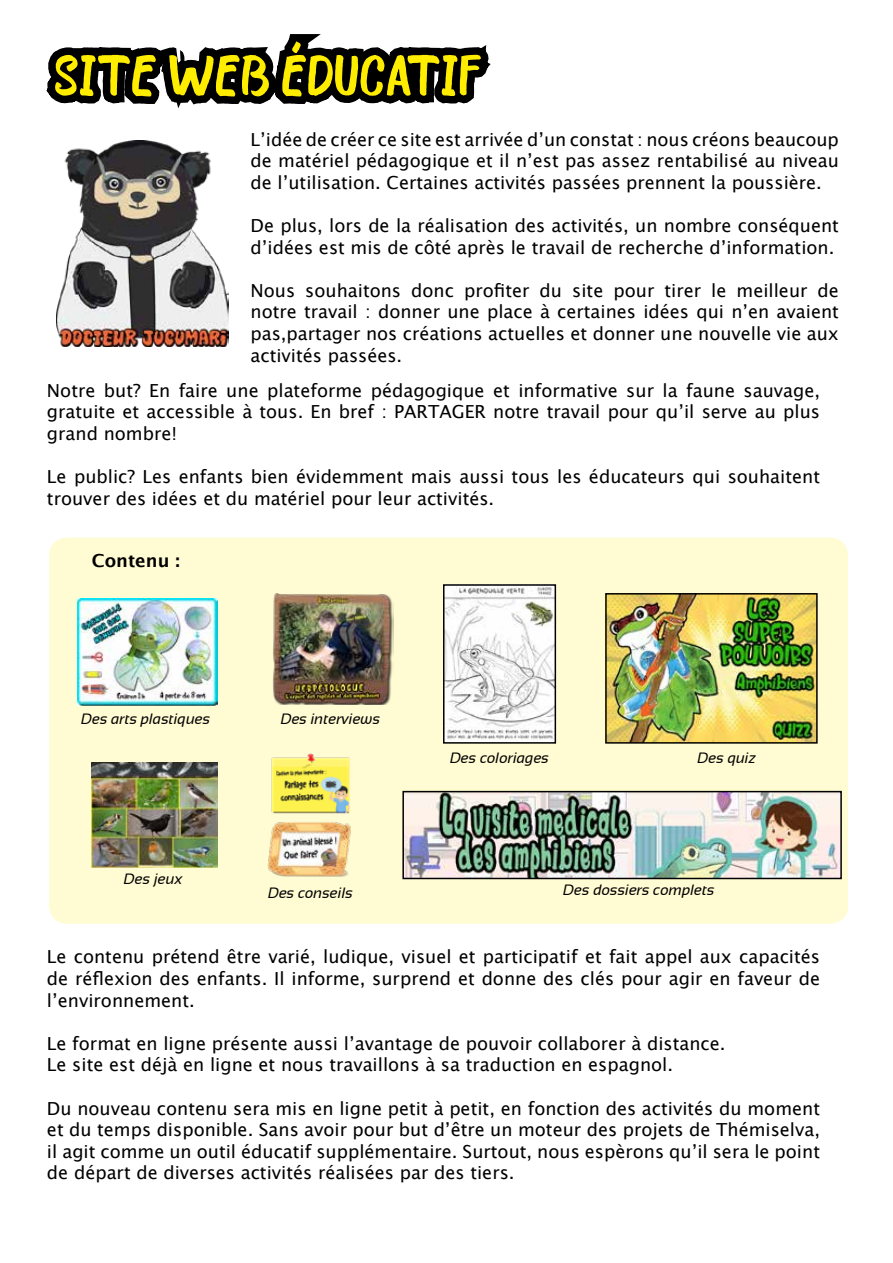
<style>
.page{position:relative;width:893px;height:1263px;background:#fff}
.page>*{position:absolute;margin:0;border:0;box-sizing:border-box;transform-origin:0 0}
.t1{font:55.5px "Bosk";color:#ffed00}
.t2{font:18px/21.6px "Lucida Grande";color:#000;text-align:justify}
.t3{font:700 18px "Lucida Grande";color:#000}
.t4{font:italic 15px "Sansation";color:#000}
</style>
<div class="page">
<svg style="left:46px;top:34px;width:445px;height:313px"></svg>
<div style="left:49px;top:538px;width:799px;height:386px;background:#fffbd2;border-radius:18px"></div>
<img style="left:77px;top:599px;width:141px;height:106px">
<img style="left:608px;top:596px;width:207px;height:145px">
<div style="left:605px;top:593px;width:213px;height:151px;border:2px solid #000"></div>
<img style="left:267px;top:753px;width:84px;height:124px">
<img style="left:273px;top:594px;width:120px;height:110px">
<img style="left:92px;top:762px;width:126px;height:106px">
<img style="left:405px;top:794px;width:434px;height:82px">
<div style="left:402px;top:791px;width:440px;height:88px;border:2px solid #000"></div>
<img style="left:446px;top:587px;width:107px;height:154px">
<div style="left:443px;top:584px;width:113px;height:160px;border:2px solid #000"></div>
<img style="left:57px;top:140px;width:171px;height:206px">
<h1 class="t1" style="left:54px;top:41px;width:430px">SITE WEB ÉDUCATIF</h1>
<p class="t2" style="left:251px;top:129px;width:590px">L’idée de créer ce site est arrivée d’un constat : nous créons beaucoup de matériel pédagogique et il n’est pas assez rentabilisé au niveau de l’utilisation. Certaines activités passées prennent la poussière.</p>
<p class="t2" style="left:251px;top:215px;width:590px">De plus, lors de la réalisation des activités, un nombre conséquent d’idées est mis de côté après le travail de recherche d’information.</p>
<p class="t2" style="left:251px;top:280px;width:590px">Nous souhaitons donc profiter du site pour tirer le meilleur de notre travail : donner une place à certaines idées qui n’en avaient pas,partager nos créations actuelles et donner une nouvelle vie aux activités passées.</p>
<p class="t2" style="left:47px;top:379px;width:775px">Notre but? En faire une plateforme pédagogique et informative sur la faune sauvage, gratuite et accessible à tous. En bref : PARTAGER notre travail pour qu’il serve au plus grand nombre!</p>
<p class="t2" style="left:47px;top:466px;width:775px">Le public? Les enfants bien évidemment mais aussi tous les éducateurs qui souhaitent trouver des idées et du matériel pour leur activités.</p>
<p class="t3" style="left:92px;top:546px;width:90px">Contenu :</p>
<p class="t4" style="left:81px;top:711px;width:131px">Des arts plastiques</p>
<p class="t4" style="left:281px;top:711px;width:101px">Des interviews</p>
<p class="t4" style="left:124px;top:870px;width:60px">Des jeux</p>
<p class="t4" style="left:268px;top:885px;width:86px">Des conseils</p>
<p class="t4" style="left:450px;top:749px;width:101px">Des coloriages</p>
<p class="t4" style="left:698px;top:749px;width:60px">Des quiz</p>
<p class="t4" style="left:563px;top:881px;width:153px">Des dossiers complets</p>
<p class="t2" style="left:47px;top:946px;width:774px">Le contenu prétend être varié, ludique, visuel et participatif et fait appel aux capacités de réflexion des enfants. Il informe, surprend et donne des clés pour agir en faveur de l’environnement.</p>
<p class="t2" style="left:47px;top:1033px;width:680px">Le format en ligne présente aussi l’avantage de pouvoir collaborer à distance.<br>Le site est déjà en ligne et nous travaillons à sa traduction en espagnol.</p>
<p class="t2" style="left:47px;top:1098px;width:775px">Du nouveau contenu sera mis en ligne petit à petit, en fonction des activités du moment et du temps disponible. Sans avoir pour but d’être un moteur des projets de Thémiselva, il agit comme un outil éducatif supplémentaire. Surtout, nous espèrons qu’il sera le point de départ de diverses activités réalisées par des tiers.</p>
</div>
